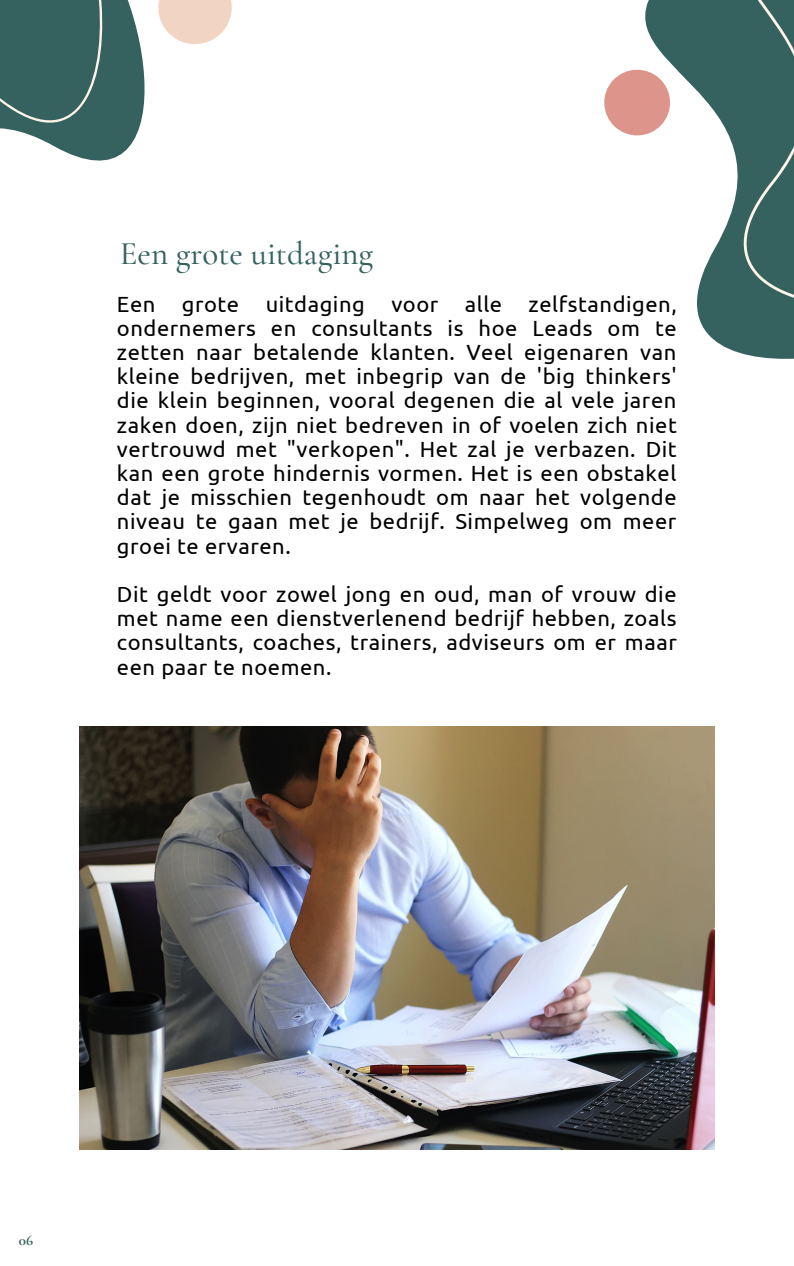
<style>
.page{position:relative;width:794px;height:1266px;background:#fff}
.page>*{position:absolute;margin:0;border:0;box-sizing:border-box;transform-origin:0 0}
.t1{font:500 32.92px "Cormorant Garamond";color:#35625f}
.t2{font:21.9px/24.2px "Ubuntu";letter-spacing:.025em;color:#000;text-align:justify}
.t3{font:700 15.15px "Cormorant Garamond";color:#35625f}
</style>
<div class="page">
<svg style="left:0;top:0;width:145px;height:161px;background:#517774"></svg>
<svg style="left:143px;top:0;width:89px;height:59px"></svg>
<svg style="left:645px;top:0;width:148px;height:359px;fill:#35625f"></svg>
<svg style="left:604px;top:56px;width:79px;height:93px"></svg>
<img style="left:79px;top:726px;width:635px;height:423px">
<h1 class="t1" style="left:120px;top:234px;width:255px">Een grote uitdaging</h1>
<p class="t2" style="left:117px;top:291px;width:561px">Een grote uitdaging voor alle zelfstandigen, ondernemers en consultants is hoe Leads om te zetten naar betalende klanten. Veel eigenaren van kleine bedrijven, met inbegrip van de 'big thinkers' die klein beginnen, vooral degenen die al vele jaren zaken doen, zijn niet bedreven in of voelen zich niet vertrouwd met "verkopen". Het zal je verbazen. Dit kan een grote hindernis vormen. Het is een obstakel dat je misschien tegenhoudt om naar het volgende niveau te gaan met je bedrijf. Simpelweg om meer groei te ervaren.</p>
<p class="t2" style="left:117px;top:582px;width:561px">Dit geldt voor zowel jong en oud, man of vrouw die met name een dienstverlenend bedrijf hebben, zoals consultants, coaches, trainers, adviseurs om er maar een paar te noemen.</p>
<p class="t3" style="left:19px;top:1230px;width:16px">06</p>
</div>
